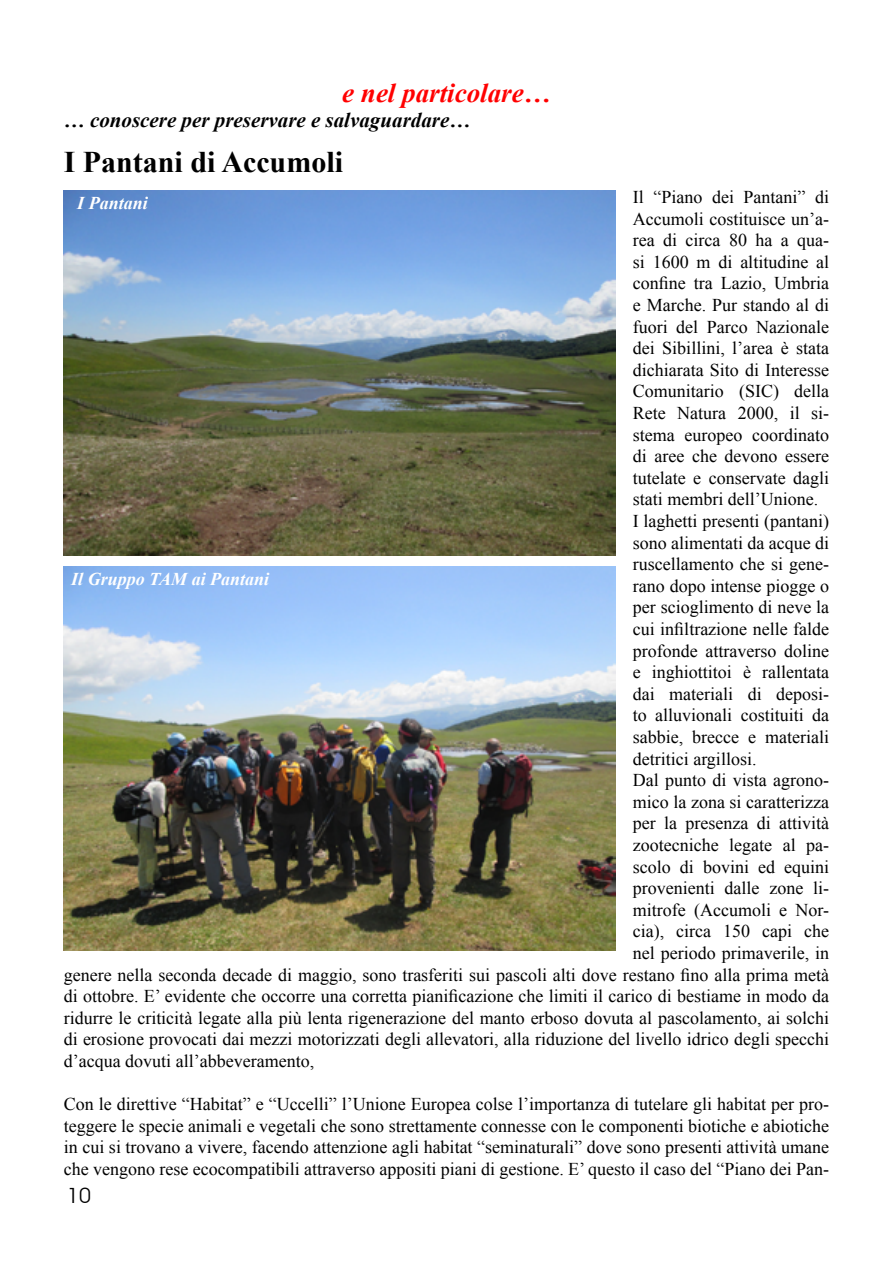
<style>
.page{position:relative;width:893px;height:1263px;background:#fff}
.page>*{position:absolute;margin:0;border:0;box-sizing:border-box;transform-origin:0 0}
.t1{font:700 30px "Times New Roman";color:#000}
.t2{font:italic 700 27px "Times New Roman";color:#f00}
.t3{font:italic 700 21px "Times New Roman";color:#000}
.t4{font:21px "Avant Garde IT Cby BT";color:#000}
.t5{font:18px/21.6px "Times New Roman";color:#000;text-align:justify}
.t6{font:italic 700 18px "Times New Roman";color:#fff}
</style>
<div class="page">
<img style="left:64px;top:190px;width:552px;height:365px">
<img style="left:64px;top:566px;width:552px;height:384px">
<h2 class="t2" style="left:342px;top:74px;width:210px">e nel particolare…</h2>
<p class="t3" style="left:64px;top:106px;width:408px">… conoscere per preservare e salvaguardare…</p>
<h1 class="t1" style="left:64px;top:142px;width:281px">I Pantani di Accumoli</h1>
<p class="t5" style="left:633px;top:186px;width:198px">Il “Piano dei Pantani” di</p>
<p class="t5" style="left:633px;top:207px;width:198px">Accumoli costituisce un’a-</p>
<p class="t5" style="left:633px;top:229px;width:198px">rea di circa 80 ha a qua-</p>
<p class="t5" style="left:633px;top:251px;width:198px">si 1600 m di altitudine al</p>
<p class="t5" style="left:633px;top:272px;width:198px">confine tra Lazio, Umbria</p>
<p class="t5" style="left:633px;top:294px;width:198px">e Marche. Pur stando al di</p>
<p class="t5" style="left:633px;top:315px;width:198px">fuori del Parco Nazionale</p>
<p class="t5" style="left:633px;top:337px;width:198px">dei Sibillini, l’area è stata</p>
<p class="t5" style="left:633px;top:359px;width:198px">dichiarata Sito di Interesse</p>
<p class="t5" style="left:633px;top:380px;width:198px">Comunitario (SIC) della</p>
<p class="t5" style="left:633px;top:402px;width:198px">Rete Natura 2000, il si-</p>
<p class="t5" style="left:633px;top:423px;width:198px">stema europeo coordinato</p>
<p class="t5" style="left:633px;top:445px;width:198px">di aree che devono essere</p>
<p class="t5" style="left:633px;top:467px;width:198px">tutelate e conservate dagli</p>
<p class="t5" style="left:633px;top:488px;width:187px">stati membri dell’Unione.</p>
<p class="t5" style="left:633px;top:510px;width:198px">I laghetti presenti (pantani)</p>
<p class="t5" style="left:633px;top:531px;width:198px">sono alimentati da acque di</p>
<p class="t5" style="left:633px;top:553px;width:198px">ruscellamento che si gene-</p>
<p class="t5" style="left:633px;top:575px;width:198px">rano dopo intense piogge o</p>
<p class="t5" style="left:633px;top:596px;width:198px">per scioglimento di neve la</p>
<p class="t5" style="left:633px;top:618px;width:198px">cui infiltrazione nelle falde</p>
<p class="t5" style="left:633px;top:639px;width:198px">profonde attraverso doline</p>
<p class="t5" style="left:633px;top:661px;width:198px">e inghiottitoi è rallentata</p>
<p class="t5" style="left:633px;top:683px;width:198px">dai materiali di deposi-</p>
<p class="t5" style="left:633px;top:704px;width:198px">to alluvionali costituiti da</p>
<p class="t5" style="left:633px;top:726px;width:198px">sabbie, brecce e materiali</p>
<p class="t5" style="left:633px;top:747px;width:125px">detritici argillosi.</p>
<p class="t5" style="left:633px;top:769px;width:198px">Dal punto di vista agrono-</p>
<p class="t5" style="left:633px;top:791px;width:198px">mico la zona si caratterizza</p>
<p class="t5" style="left:633px;top:812px;width:198px">per la presenza di attività</p>
<p class="t5" style="left:633px;top:834px;width:198px">zootecniche legate al pa-</p>
<p class="t5" style="left:633px;top:855px;width:198px">scolo di bovini ed equini</p>
<p class="t5" style="left:633px;top:877px;width:198px">provenienti dalle zone li-</p>
<p class="t5" style="left:633px;top:899px;width:198px">mitrofe (Accumoli e Nor-</p>
<p class="t5" style="left:633px;top:920px;width:198px">cia), circa 150 capi che</p>
<p class="t5" style="left:633px;top:942px;width:198px">nel periodo primaverile, in</p>
<p class="t5" style="left:64px;top:963px;width:767px">genere nella seconda decade di maggio, sono trasferiti sui pascoli alti dove restano fino alla prima metà</p>
<p class="t5" style="left:64px;top:985px;width:767px">di ottobre. E’ evidente che occorre una corretta pianificazione che limiti il carico di bestiame in modo da</p>
<p class="t5" style="left:64px;top:1007px;width:767px">ridurre le criticità legate alla più lenta rigenerazione del manto erboso dovuta al pascolamento, ai solchi</p>
<p class="t5" style="left:64px;top:1028px;width:767px">di erosione provocati dai mezzi motorizzati degli allevatori, alla riduzione del livello idrico degli specchi</p>
<p class="t5" style="left:64px;top:1050px;width:252px">d’acqua dovuti all’abbeveramento,</p>
<p class="t5" style="left:64px;top:1093px;width:767px">Con le direttive “Habitat” e “Uccelli” l’Unione Europea colse l’importanza di tutelare gli habitat per pro&shy;teggere le specie animali e vegetali che sono strettamente connesse con le componenti biotiche e abiotiche in cui si trovano a vivere, facendo attenzione agli habitat “seminaturali” dove sono presenti attività umane che vengono rese ecocompatibili attraverso appositi piani di gestione. E’ questo il caso del “Piano dei Pan-</p>
<p class="t6" style="left:77px;top:191px;width:72px">I Pantani</p>
<p class="t6" style="left:71px;top:566px;width:200px">Il Gruppo TAM ai Pantani</p>
<p class="t4" style="left:67px;top:1183px;width:25px">10</p>
</div>
